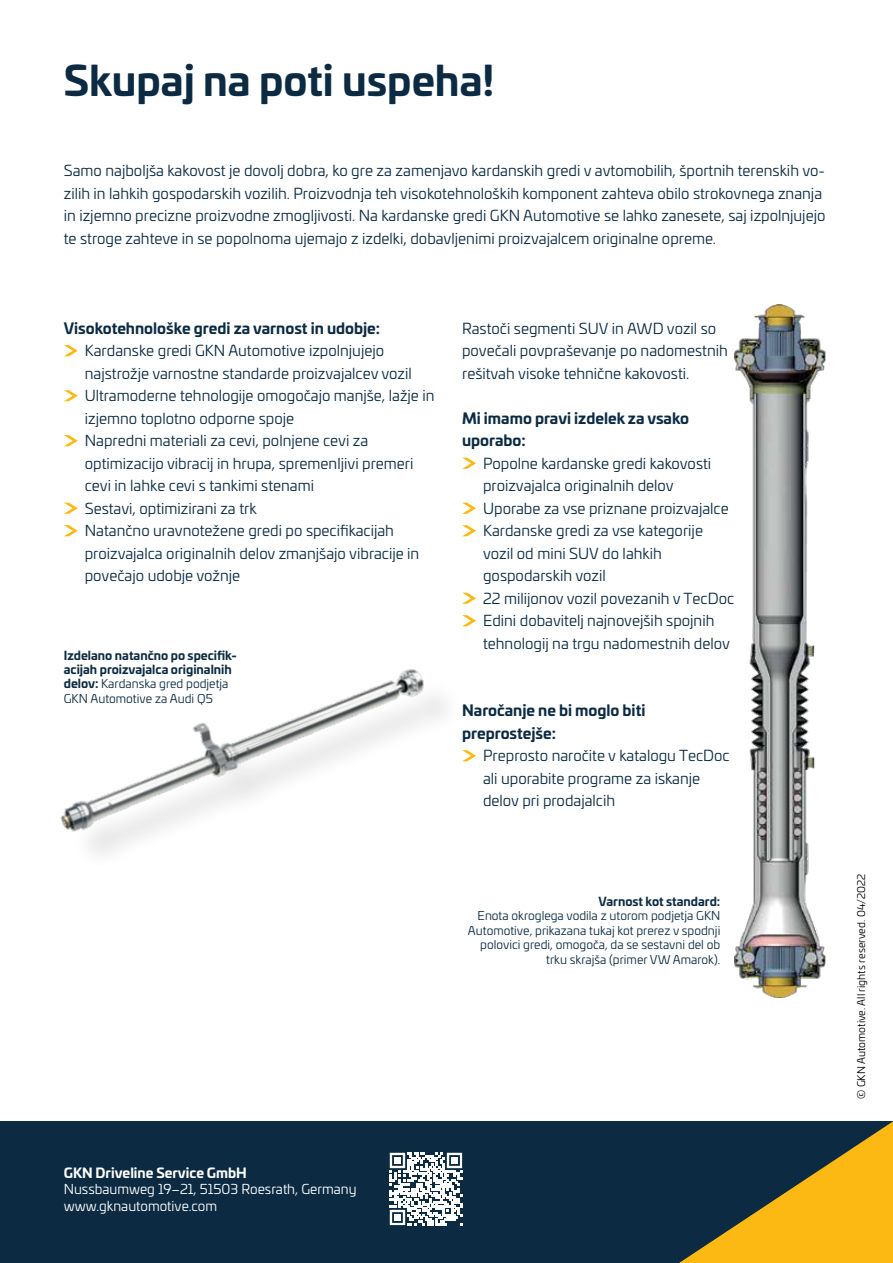
<style>
.page{position:relative;width:893px;height:1263px;background:#fff}
.page>*{position:absolute;margin:0;border:0;box-sizing:border-box;transform-origin:0 0}
.t1{font:700 40.5px "Univia Pro";color:#0c2b43}
.t2{font:15px/22.5px "Univia Pro";color:#0c2b43}
.t3{font:700 15px/22.5px "Univia Pro";color:#0c2b43}
.t4{font:13.5px/16.2px "Univia Pro";color:#fff}
.t5{font:700 13.5px "Univia Pro";color:#fff}
.t6{font:12px/14.4px "Univia Pro";color:#0c2b43;text-align:right}
.t7{font:700 12px/14.4px "Univia Pro";color:#0c2b43}
.t8{font:10.5px "Univia Pro";color:#000}
.s1{font-weight:400}
</style>
<div class="page">
<img style="left:60px;top:669px;width:375px;height:185px">
<img style="left:734px;top:305px;width:91px;height:692px">
<div style="left:0;top:1121px;width:893px;height:142px;background:#0c2b43"></div>
<svg style="left:64px;top:345px;width:14px;height:11px"></svg>
<svg style="left:64px;top:390px;width:14px;height:11px"></svg>
<svg style="left:64px;top:435px;width:14px;height:11px"></svg>
<svg style="left:64px;top:503px;width:14px;height:11px"></svg>
<svg style="left:64px;top:525px;width:14px;height:11px"></svg>
<svg style="left:462px;top:458px;width:14px;height:11px"></svg>
<svg style="left:462px;top:503px;width:14px;height:11px"></svg>
<svg style="left:462px;top:525px;width:14px;height:11px"></svg>
<svg style="left:462px;top:593px;width:14px;height:11px"></svg>
<svg style="left:462px;top:615px;width:14px;height:11px"></svg>
<svg style="left:462px;top:750px;width:14px;height:11px"></svg>
<svg style="left:390px;top:1153px;width:72px;height:72px"></svg>
<div style="left:394px;top:1157px;width:7px;height:7px;background:#fff"></div>
<div style="left:451px;top:1157px;width:7px;height:7px;background:#fff"></div>
<div style="left:394px;top:1214px;width:7px;height:7px;background:#fff"></div>
<svg style="left:679px;top:1121px;width:214px;height:142px"></svg>
<h1 class="t1" style="left:64px;top:49px;width:432px">Skupaj na poti uspeha!</h1>
<p class="t2" style="left:64px;top:159px;width:763px">Samo najboljša kakovost je dovolj dobra, ko gre za zamenjavo kardanskih gredi v avtomobilih, športnih terenskih vo&shy;zilih in lahkih gospodarskih vozilih. Proizvodnja teh visokotehnoloških komponent zahteva obilo strokovnega znanja in izjemno precizne proizvodne zmogljivosti. Na kardanske gredi GKN Automotive se lahko zanesete, saj izpolnjujejo te stroge zahteve in se popolnoma ujemajo z izdelki, dobavljenimi proizvajalcem originalne opreme.</p>
<p class="t3" style="left:64px;top:316px;width:318px">Visokotehnološke gredi za varnost in udobje:</p>
<p class="t2" style="left:85px;top:339px;width:351px">Kardanske gredi GKN Automotive izpolnjujejo najstrožje varnostne standarde proizvajalcev vozil Ultramoderne tehnologije omogočajo manjše, lažje in izjemno toplotno odporne spoje<br>Napredni materiali za cevi, polnjene cevi za optimizacijo vibracij in hrupa, spremenljivi premeri cevi in lahke cevi s tankimi stenami<br>Sestavi, optimizirani za trk<br>Natančno uravnotežene gredi po specifikacijah proizvajalca originalnih delov zmanjšajo vibracije in povečajo udobje vožnje</p>
<p class="t7" style="left:64px;top:647px;width:175px">Izdelano natančno po specifik&shy;acijah proizvajalca originalnih delov: <span class="s1">Kardanska gred podjetja<br>GKN Automotive za Audi Q5</span></p>
<p class="t2" style="left:462px;top:316px;width:267px">Rastoči segmenti SUV in AWD vozil so povečali povpraševanje po nadomestnih rešitvah visoke tehnične kakovosti.</p>
<p class="t3" style="left:462px;top:406px;width:228px">Mi imamo pravi izdelek za vsako uporabo:</p>
<p class="t2" style="left:483px;top:451px;width:253px">Popolne kardanske gredi kakovosti proizvajalca originalnih delov Uporabe za vse priznane proizvajalce Kardanske gredi za vse kategorije vozil od mini SUV do lahkih gospodarskih vozil<br>22 milijonov vozil povezanih v TecDoc Edini dobavitelj najnovejših spojnih tehnologij na trgu nadomestnih delov</p>
<p class="t3" style="left:462px;top:698px;width:185px">Naročanje ne bi moglo biti preprostejše:</p>
<p class="t2" style="left:483px;top:744px;width:248px">Preprosto naročite v katalogu TecDoc ali uporabite programe za iskanje delov pri prodajalcih</p>
<p class="t7" style="left:598px;top:893px;width:123px">Varnost kot standard:</p>
<p class="t6" style="left:468px;top:908px;width:254px">Enota okroglega vodila z utorom podjetja GKN Automotive, prikazana tukaj kot prerez v spodnji polovici gredi, omogoča, da se sestavni del ob trku skrajša (primer VW Amarok).</p>
<p class="t5" style="left:64px;top:1162px;width:185px">GKN Driveline Service GmbH</p>
<p class="t4" style="left:64px;top:1181px;width:294px">Nussbaumweg 19–21, 51503 Roesrath, Germany www.gknautomotive.com</p>
<p class="t8" style="left:854px;top:1099px;width:227px;rotate:-90deg">© GKN Automotive. All rights reserved. 04/2022</p>
</div>
